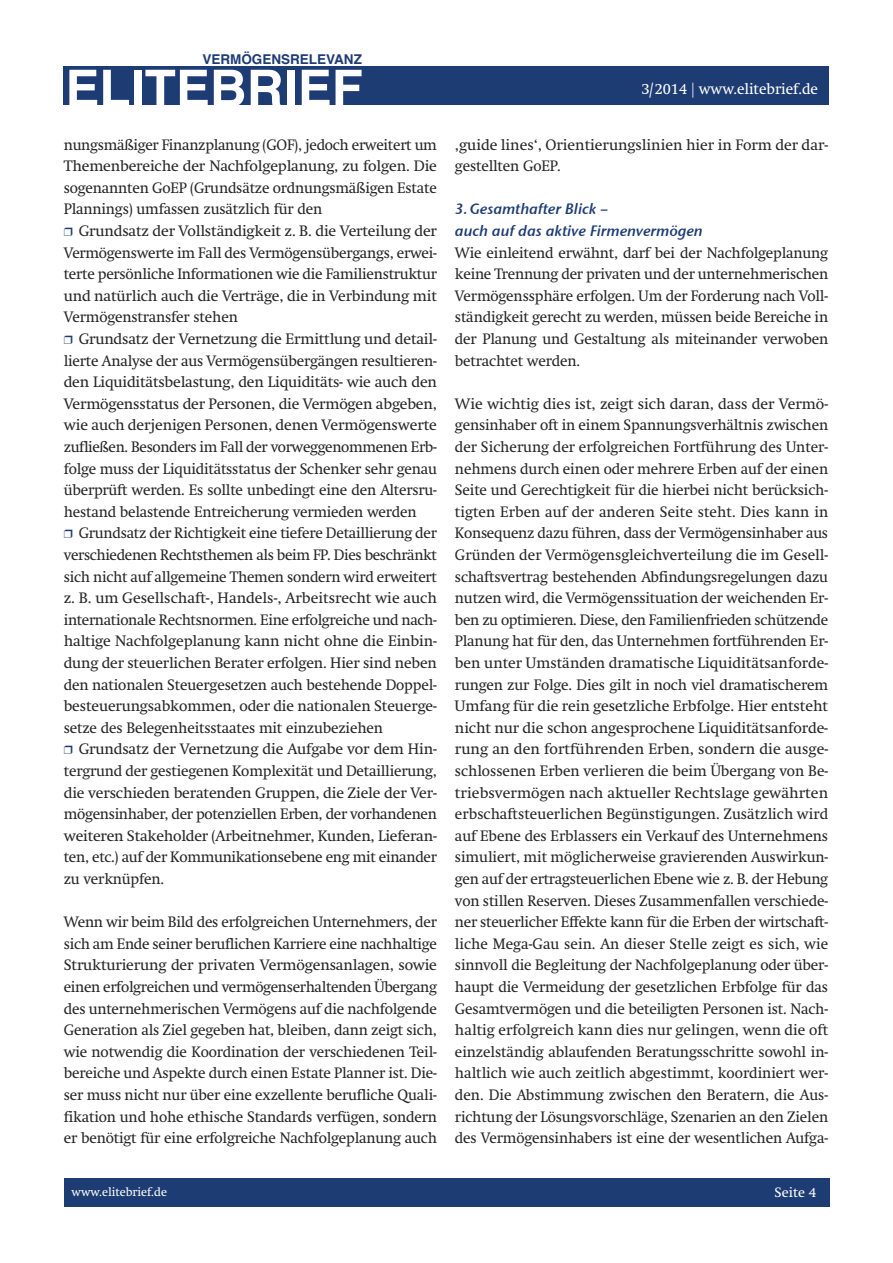
<style>
.page{position:relative;width:893px;height:1263px;background:#fff}
.page>*{position:absolute;margin:0;border:0;box-sizing:border-box;transform-origin:0 0}
.t1{font:700 51px "Helvetica";color:#fff}
.t2{font:15px/21.6px "Swift";letter-spacing:-.01em;color:#272627;text-align:justify}
.t3{font:15px/21.6px "Stone Sans Sem ITCTT Semi Ita";color:#1e3c74}
.t4{font:15px "Swift";color:#fff}
.t5{font:700 13.5px "Helvetica";color:#1e3c74}
.t6{font:13.5px "Swift";color:#fff}
.t7{font:12px "Swift";color:#fff}
.s1{color:#1e3c74}
</style>
<div class="page">
<div style="left:64px;top:1178px;width:765px;height:29px;background:#1e3c74"></div>
<div style="left:64px;top:66px;width:765px;height:38px;background:#1e3c74"></div>
<p class="t5" style="left:202px;top:54px;width:161px">VERMÖGENSRELEVANZ</p>
<h1 class="t1" style="left:65px;top:67px;width:299px">ELITEBRIEF</h1>
<p class="t2" style="left:64px;top:135px;width:375px;text-align:left">nungsmäßiger Finanzplanung (GOF), jedoch erweitert um Themenbereiche der Nachfolgeplanung, zu folgen. Die sogenannten GoEP (Grundsätze ordnungsmäßigen Estate Plannings) umfassen zusätzlich für den<br><span class="s1">❒</span> Grundsatz der Vollständigkeit z. B. die Verteilung der Vermögenswerte im Fall des Vermögensübergangs, erwei&shy;terte persönliche Informationen wie die Familienstruktur und natürlich auch die Verträge, die in Verbindung mit Vermögenstransfer stehen<br><span class="s1">❒</span> Grundsatz der Vernetzung die Ermittlung und detail&shy;lierte Analyse der aus Vermögensübergängen resultieren&shy;den Liquiditätsbelastung, den Liquiditäts- wie auch den Vermögensstatus der Personen, die Vermögen abgeben, wie auch derjenigen Personen, denen Vermögenswerte zufließen. Besonders im Fall der vorweggenommenen Erb&shy;folge muss der Liquiditätsstatus der Schenker sehr genau überprüft werden. Es sollte unbedingt eine den Altersru&shy;hestand belastende Entreicherung vermieden werden<br><span class="s1">❒</span> Grundsatz der Richtigkeit eine tiefere Detaillierung der verschiedenen Rechtsthemen als beim FP. Dies beschränkt sich nicht auf allgemeine Themen sondern wird erweitert z. B. um Gesellschaft-, Handels-, Arbeitsrecht wie auch internationale Rechtsnormen. Eine erfolgreiche und nach&shy;haltige Nachfolgeplanung kann nicht ohne die Einbin&shy;dung der steuerlichen Berater erfolgen. Hier sind neben den nationalen Steuergesetzen auch bestehende Doppel&shy;besteuerungsabkommen, oder die nationalen Steuerge&shy;setze des Belegenheitsstaates mit einzubeziehen<br><span class="s1">❒</span> Grundsatz der Vernetzung die Aufgabe vor dem Hin&shy;tergrund der gestiegenen Komplexität und Detaillierung, die verschieden beratenden Gruppen, die Ziele der Ver&shy;mögensinhaber, der potenziellen Erben, der vorhandenen weiteren Stakeholder (Arbeitnehmer, Kunden, Lieferan&shy;ten, etc.) auf der Kommunikationsebene eng mit einander zu verknüpfen.</p>
<p class="t2" style="left:64px;top:912px;width:375px">Wenn wir beim Bild des erfolgreichen Unternehmers, der sich am Ende seiner beruflichen Karriere eine nachhaltige Strukturierung der privaten Vermögensanlagen, sowie einen erfolgreichen und vermögenserhaltenden Übergang des unternehmerischen Vermögens auf die nachfolgende Generation als Ziel gegeben hat, bleiben, dann zeigt sich, wie notwendig die Koordination der verschiedenen Teil&shy;bereiche und Aspekte durch einen Estate Planner ist. Die&shy;ser muss nicht nur über eine exzellente berufliche Quali&shy;fikation und hohe ethische Standards verfügen, sondern er benötigt für eine erfolgreiche Nachfolgeplanung auch</p>
<p class="t7" style="left:72px;top:1187px;width:97px">www.elitebrief.de</p>
<p class="t4" style="left:641px;top:83px;width:178px">3/2014 | www.elitebrief.de</p>
<p class="t2" style="left:455px;top:135px;width:375px">‚guide lines‘, Orientierungslinien hier in Form der dar&shy;gestellten GoEP.</p>
<p class="t3" style="left:455px;top:198px;width:249px">3.Gesamthafter Blick –<br>auch auf das aktive Firmenvermögen</p>
<p class="t2" style="left:455px;top:243px;width:375px">Wie einleitend erwähnt, darf bei der Nachfolgeplanung keine Trennung der privaten und der unternehmerischen Vermögenssphäre erfolgen. Um der Forderung nach Voll&shy;ständigkeit gerecht zu werden, müssen beide Bereiche in der Planung und Gestaltung als miteinander verwoben betrachtet werden.</p>
<p class="t2" style="left:455px;top:394px;width:375px">Wie wichtig dies ist, zeigt sich daran, dass der Vermö&shy;gensinhaber oft in einem Spannungsverhältnis zwischen der Sicherung der erfolgreichen Fortführung des Unter&shy;nehmens durch einen oder mehrere Erben auf der einen Seite und Gerechtigkeit für die hierbei nicht berücksich&shy;tigten Erben auf der anderen Seite steht. Dies kann in Konsequenz dazu führen, dass der Vermögensinhaber aus Gründen der Vermögensgleichverteilung die im Gesell&shy;schaftsvertrag bestehenden Abfindungsregelungen dazu nutzen wird, die Vermögenssituation der weichenden Er&shy;ben zu optimieren. Diese, den Familienfrieden schützende Planung hat für den, das Unternehmen fortführenden Er&shy;ben unter Umständen dramatische Liquiditätsanforde&shy;rungen zur Folge. Dies gilt in noch viel dramatischerem Umfang für die rein gesetzliche Erbfolge. Hier entsteht nicht nur die schon angesprochene Liquiditätsanforde&shy;rung an den fortführenden Erben, sondern die ausge&shy;schlossenen Erben verlieren die beim Übergang von Be&shy;triebsvermögen nach aktueller Rechtslage gewährten erbschaftsteuerlichen Begünstigungen. Zusätzlich wird auf Ebene des Erblassers ein Verkauf des Unternehmens simuliert, mit möglicherweise gravierenden Auswirkun&shy;gen auf der ertragsteuerlichen Ebene wie z. B. der Hebung von stillen Reserven. Dieses Zusammenfallen verschiede&shy;ner steuerlicher Effekte kann für die Erben der wirtschaft&shy;liche Mega-Gau sein. An dieser Stelle zeigt es sich, wie sinnvoll die Begleitung der Nachfolgeplanung oder über&shy;haupt die Vermeidung der gesetzlichen Erbfolge für das Gesamtvermögen und die beteiligten Personen ist. Nach&shy;haltig erfolgreich kann dies nur gelingen, wenn die oft einzelständig ablaufenden Beratungsschritte sowohl in&shy;haltlich wie auch zeitlich abgestimmt, koordiniert wer&shy;den. Die Abstimmung zwischen den Beratern, die Aus&shy;richtung der Lösungsvorschläge, Szenarien an den Zielen des Vermögensinhabers ist eine der wesentlichen Aufga-</p>
<p class="t6" style="left:775px;top:1187px;width:43px">Seite 4</p>
</div>
